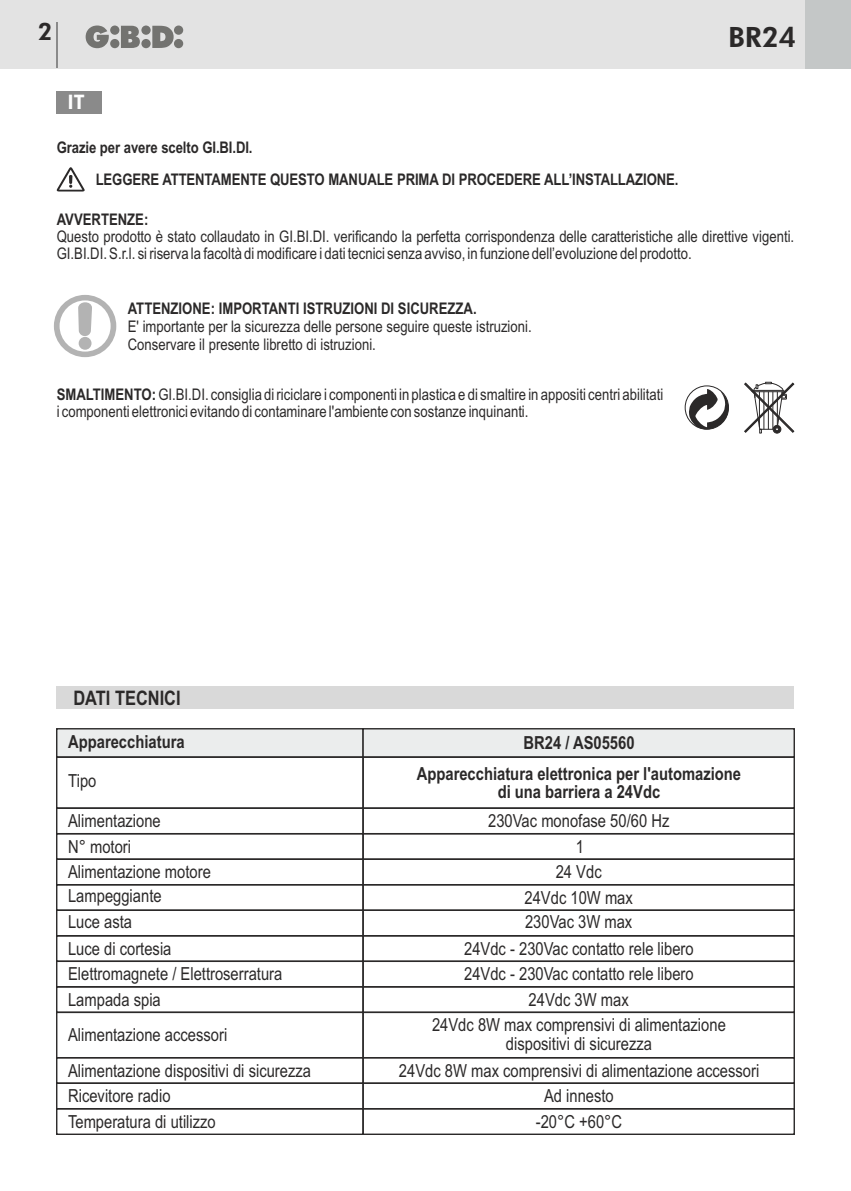
<style>
.page{position:relative;width:851px;height:1191px;background:#fff}
.page>*{position:absolute;margin:0;border:0;box-sizing:border-box;transform-origin:0 0}
.t1{font:800 28px "Futura BT";color:#2b2929}
.t2{font:800 24px "Futura BT";color:#2b2929}
.t3{font:700 20px "Arial Narrow";color:#2b2929}
.t4{font:800 20px "Futura BT";color:#fff}
.t5{font:18px/25.6px "Arial Narrow";color:#2b2929;text-align:center}
.t6{font:700 18px/30.4px "Arial Narrow";color:#2b2929;text-align:center}
.t7{font:16px/17.2px "Arial Narrow";color:#2b2929}
.t8{font:700 16px "Arial Narrow";letter-spacing:-.005em;color:#2b2929}
.s1{font-weight:700}
</style>
<div class="page">
<div style="left:0;top:0;width:850px;height:68px;background:#e3e3e3"></div>
<div style="left:805px;top:0;width:45px;height:68px;background:#c4c7c7"></div>
<svg style="left:86px;top:26px;width:97px;height:22px"></svg>
<hr style="left:56px;top:23px;width:2px;height:45px;background:#8a8a8a">
<hr style="left:850px;top:0;width:1px;height:68px;background:#c4c7c7">
<div style="left:57px;top:91px;width:45px;height:22px;background:#8a8a8a"></div>
<div style="left:57px;top:686px;width:737px;height:23px;background:#d9d9d9"></div>
<svg style="left:56px;top:167px;width:29px;height:25px"></svg>
<svg style="left:684px;top:385px;width:44px;height:44px"></svg>
<svg style="left:688px;top:389px;width:40px;height:40px"></svg>
<svg style="left:744px;top:382px;width:51px;height:52px"></svg>
<div style="left:56px;top:807px;width:308px;height:27px;border:1px solid #2b2929"></div>
<div style="left:56px;top:833px;width:308px;height:27px;border:1px solid #2b2929"></div>
<div style="left:56px;top:858px;width:308px;height:27px;border:1px solid #2b2929"></div>
<div style="left:56px;top:884px;width:308px;height:27px;border:1px solid #2b2929"></div>
<div style="left:56px;top:909px;width:308px;height:27px;border:1px solid #2b2929"></div>
<div style="left:56px;top:935px;width:308px;height:27px;border:1px solid #2b2929"></div>
<div style="left:56px;top:960px;width:308px;height:27px;border:1px solid #2b2929"></div>
<div style="left:56px;top:986px;width:308px;height:27px;border:1px solid #2b2929"></div>
<div style="left:56px;top:1082px;width:308px;height:27px;border:1px solid #2b2929"></div>
<div style="left:56px;top:1108px;width:308px;height:27px;border:1px solid #2b2929"></div>
<div style="left:56px;top:1011px;width:308px;height:47px;border:1px solid #2b2929"></div>
<svg style="left:56px;top:728px;width:739px;height:30px;background:#dbdddd"></svg>
<div style="left:362px;top:756px;width:432px;height:53px;border:1px solid #2b2929"></div>
<div style="left:362px;top:807px;width:432px;height:27px;border:1px solid #2b2929"></div>
<div style="left:362px;top:833px;width:432px;height:27px;border:1px solid #2b2929"></div>
<div style="left:362px;top:858px;width:432px;height:27px;border:1px solid #2b2929"></div>
<div style="left:362px;top:884px;width:432px;height:27px;border:1px solid #2b2929"></div>
<div style="left:362px;top:909px;width:432px;height:27px;border:1px solid #2b2929"></div>
<div style="left:362px;top:935px;width:432px;height:27px;border:1px solid #2b2929"></div>
<div style="left:362px;top:960px;width:432px;height:27px;border:1px solid #2b2929"></div>
<div style="left:362px;top:986px;width:432px;height:27px;border:1px solid #2b2929"></div>
<div style="left:362px;top:1082px;width:432px;height:27px;border:1px solid #2b2929"></div>
<div style="left:362px;top:1108px;width:432px;height:27px;border:1px solid #2b2929"></div>
<div style="left:362px;top:1011px;width:432px;height:47px;border:1px solid #2b2929"></div>
<svg style="left:78px;top:302px;width:14px;height:48px"></svg>
<div style="left:54px;top:295px;width:62px;height:62px;border:6px solid #b3b3b3;border-radius:50%"></div>
<h2 class="t2" style="left:38px;top:22px;width:16px">2</h2>
<p class="t4" style="left:67px;top:94px;width:19px">IT</p>
<p class="t8" style="left:57px;top:142px;width:197px">Grazie per avere scelto GI.BI.DI.</p>
<p class="t8" style="left:96px;top:174px;width:584px">LEGGERE ATTENTAMENTE QUESTO MANUALE PRIMA DI PROCEDERE ALL’INSTALLAZIONE.</p>
<h1 class="t1" style="left:728px;top:26px;width:70px">BR24</h1>
<p class="t8" style="left:57px;top:213px;width:93px">AVVERTENZE:</p>
<p class="t7" style="left:57px;top:229px;width:738px">Questo prodotto è stato collaudato in GI.BI.DI. verificando la perfetta corrispondenza delle caratteristiche alle direttive vigenti.<br>GI.BI.DI. S.r.l. si riserva la facoltà di modificare i dati tecnici senza avviso, in funzione dell’evoluzione del prodotto.</p>
<p class="t8" style="left:128px;top:302px;width:350px">ATTENZIONE: IMPORTANTI ISTRUZIONI DI SICUREZZA.</p>
<p class="t7" style="left:128px;top:319px;width:405px;line-height:18.2px">E' importante per la sicurezza delle persone seguire queste istruzioni.<br>Conservare il presente libretto di istruzioni.</p>
<p class="t7" style="left:57px;top:387px;width:608px"><span class="s1">SMALTIMENTO:</span> GI.BI.DI. consiglia di riciclare i componenti in plastica e di smaltire in appositi centri abilitati i componenti elettronici evitando di contaminare l'ambiente con sostanze inquinanti.</p>
<p class="t3" style="left:73px;top:690px;width:109px">DATI TECNICI</p>
<p class="t6" style="left:68px;top:727px;width:118px">Apparecchiatura</p>
<p class="t5" style="left:68px;top:770px;width:30px">Tipo</p>
<p class="t5" style="left:68px;top:810px;width:144px;text-align:left">Alimentazione<br>N° motori<br>Alimentazione motore</p>
<p class="t5" style="left:68px;top:884px;width:95px;text-align:left">Lampeggiante<br>Luce asta</p>
<p class="t5" style="left:68px;top:937px;width:216px;text-align:left">Luce di cortesia<br>Elettromagnete / Elettroserratura<br>Lampada spia</p>
<p class="t5" style="left:68px;top:1024px;width:161px">Alimentazione accessori</p>
<p class="t5" style="left:68px;top:1059px;width:244px;text-align:left">Alimentazione dispositivi di sicurezza<br>Ricevitore radio<br>Temperatura di utilizzo</p>
<p class="t6" style="left:416px;top:729px;width:326px">BR24 / AS05560<br>Apparecchiatura elettronica per l'automazione</p>
<p class="t6" style="left:497px;top:778px;width:164px">di una barriera a 24Vdc</p>
<p class="t5" style="left:488px;top:810px;width:183px">230Vac monofase 50/60 Hz<br>1<br>24 Vdc<br>24Vdc 10W max</p>
<p class="t5" style="left:464px;top:909px;width:231px;line-height:27.2px">230Vac 3W max<br>24Vdc - 230Vac contatto rele libero</p>
<p class="t5" style="left:464px;top:963px;width:231px">24Vdc - 230Vac contatto rele libero<br>24Vdc 3W max</p>
<p class="t5" style="left:432px;top:1017px;width:295px;line-height:18.4px">24Vdc 8W max comprensivi di alimentazione dispositivi di sicurezza</p>
<p class="t5" style="left:399px;top:1059px;width:362px">24Vdc 8W max comprensivi di alimentazione accessori<br>Ad innesto<br>-20°C +60°C</p>
</div>
